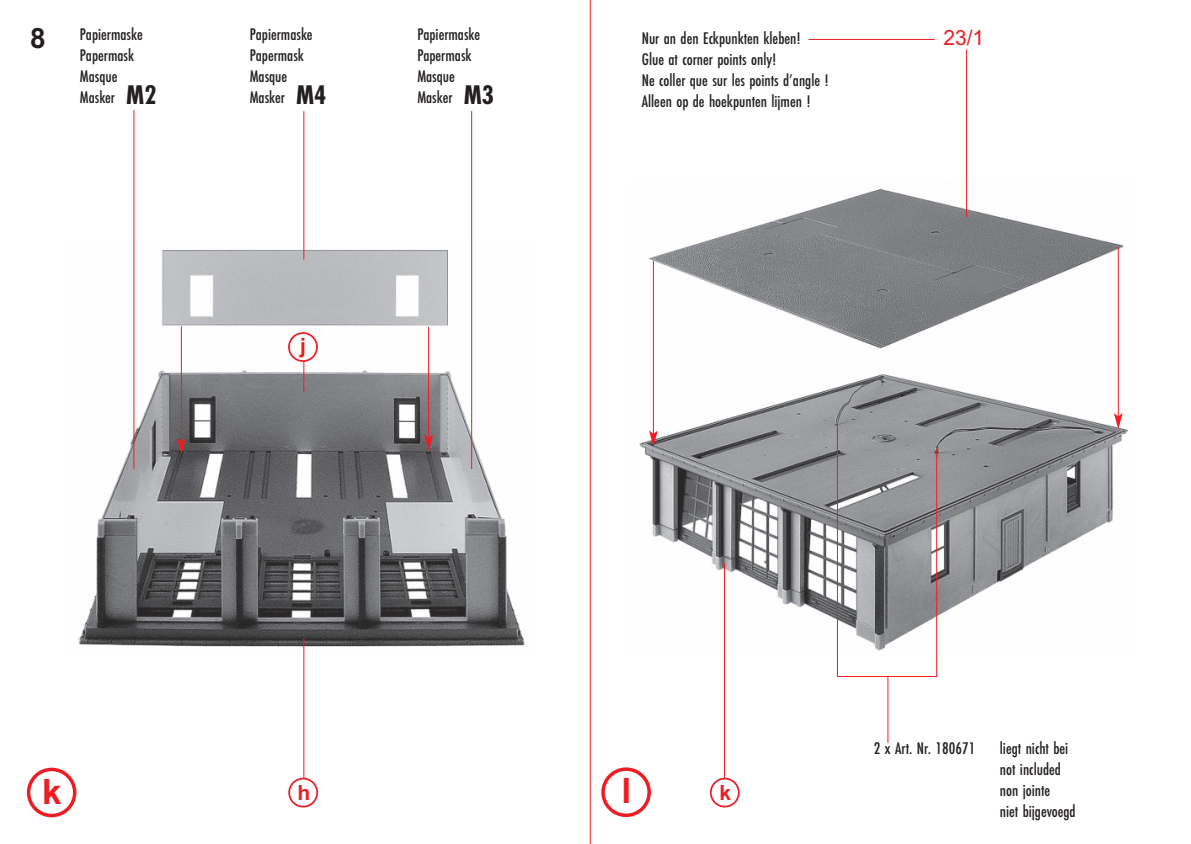
<style>
.page{position:relative;width:1191px;height:844px;background:#fff}
.page>*{position:absolute;margin:0;border:0;box-sizing:border-box;transform-origin:0 0}
.t1{font:700 35px "Arial";color:#ee1d23}
.t2{font:700 28px "Arial";color:#231f20}
.t3{font:21px "Arial";color:#ee1d23}
.t4{font:700 21px "Arial";color:#ee1d23}
.t5{font:17.5px/21px "Futura EF Medium Con";color:#231f20}
.s1{font-family:"Futura EF Bold Con";font-size:28px}
</style>
<div class="page">
<hr style="left:590px;top:0;width:1px;height:843px;background:#ee1d23">
<img style="left:78px;top:240px;width:447px;height:415px">
<img style="left:639px;top:180px;width:490px;height:475px">
<hr style="left:303px;top:111px;width:1px;height:148px;background:#ee1d23">
<hr style="left:303px;top:638px;width:1px;height:140px;background:#ee1d23">
<hr style="left:724px;top:563px;width:1px;height:215px;background:#ee1d23">
<hr style="left:133px;top:110px;width:1px;height:359px;background:#ee1d23">
<hr style="left:471px;top:111px;width:1px;height:358px;background:#ee1d23">
<hr style="left:966px;top:49px;width:1px;height:168px;background:#ee1d23">
<hr style="left:837px;top:424px;width:1px;height:252px;background:#ee1d23">
<hr style="left:936px;top:449px;width:1px;height:227px;background:#ee1d23">
<hr style="left:837px;top:676px;width:100px;height:1px;background:#ee1d23">
<hr style="left:887px;top:676px;width:1px;height:66px;background:#ee1d23">
<hr style="left:181px;top:326px;width:1px;height:115px;background:#ee1d23">
<svg style="left:177px;top:438px;width:9px;height:16px"></svg>
<hr style="left:428px;top:326px;width:1px;height:111px;background:#ee1d23">
<svg style="left:424px;top:434px;width:9px;height:16px"></svg>
<hr style="left:653px;top:261px;width:1px;height:172px;background:#ee1d23">
<svg style="left:649px;top:430px;width:9px;height:16px"></svg>
<hr style="left:1117px;top:247px;width:1px;height:169px;background:#ee1d23">
<svg style="left:1114px;top:413px;width:8px;height:16px"></svg>
<svg style="left:27px;top:767px;width:49px;height:50px"></svg>
<svg style="left:601px;top:767px;width:50px;height:49px"></svg>
<svg style="left:288px;top:777px;width:30px;height:30px"></svg>
<svg style="left:288px;top:332px;width:30px;height:59px"></svg>
<svg style="left:710px;top:777px;width:29px;height:30px"></svg>
<hr style="left:808px;top:39px;width:127px;height:1px;background:#ee1d23">
<p class="t5" style="left:80px;top:25px;width:78px">Papiermaske<br>Papermask<br>Masque<br>Masker <span class="s1">M2</span></p>
<p class="t5" style="left:250px;top:25px;width:78px">Papiermaske<br>Papermask<br>Masque<br>Masker <span class="s1">M4</span></p>
<p class="t5" style="left:417px;top:25px;width:78px">Papiermaske<br>Papermask<br>Masque<br>Masker <span class="s1">M3</span></p>
<h2 class="t2" style="left:30px;top:22px;width:17px">8</h2>
<p class="t3" style="left:943px;top:26px;width:42px">23/1</p>
<p class="t5" style="left:642px;top:28px;width:188px">Nur an den Eckpunkten kleben!<br>Glue at corner points only!<br>Ne coller que sur les points d’angle !<br>Alleen op de hoekpunten lijmen !</p>
<p class="t4" style="left:300px;top:333px;width:7px">j</p>
<h1 class="t1" style="left:42px;top:770px;width:21px">k</h1>
<p class="t4" style="left:297px;top:780px;width:14px">h</p>
<h1 class="t1" style="left:621px;top:770px;width:11px">l</h1>
<p class="t4" style="left:719px;top:780px;width:13px">k</p>
<p class="t5" style="left:874px;top:738px;width:103px">2 x Art. Nr. 180671</p>
<p class="t5" style="left:1000px;top:738px;width:77px">liegt nicht bei not included non jointe<br>niet bijgevoegd</p>
</div>
